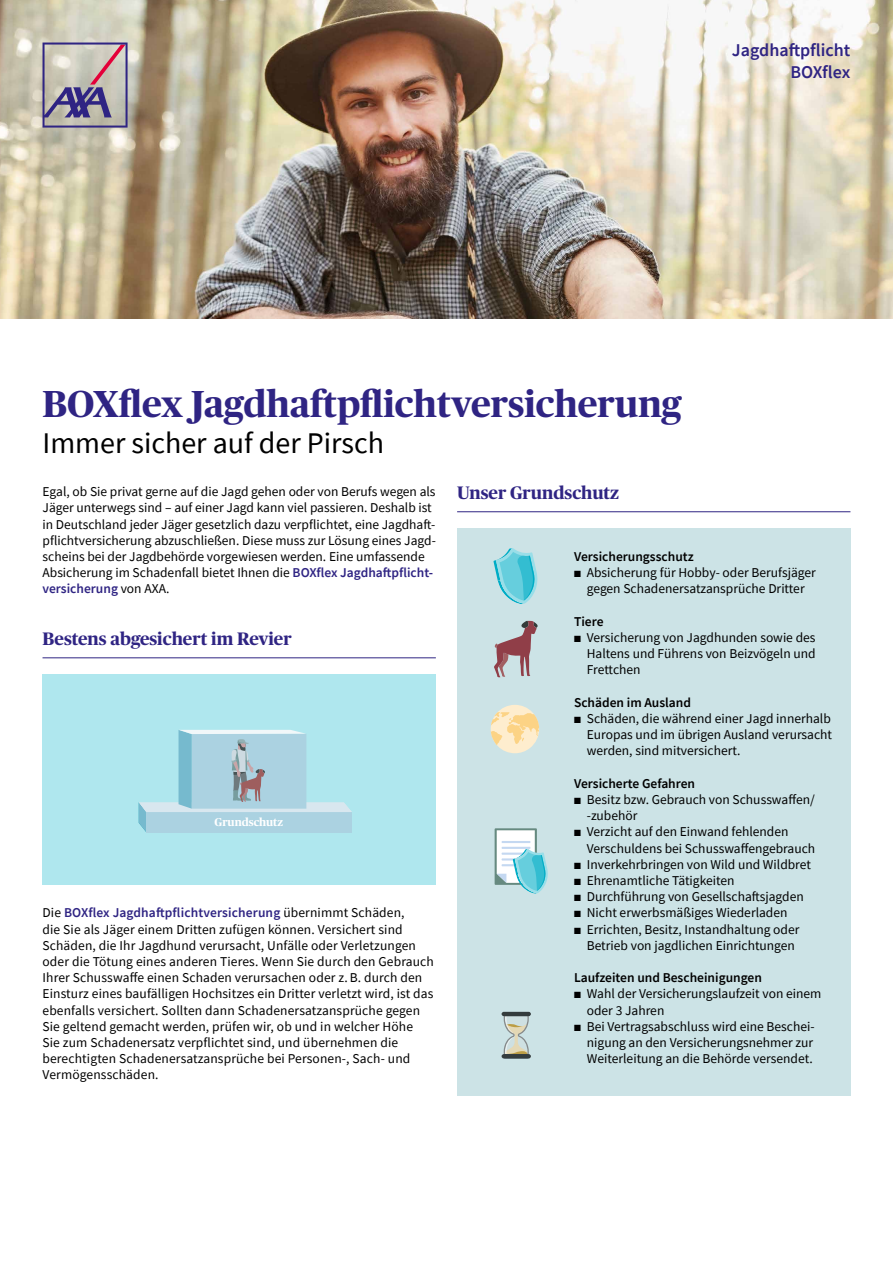
<style>
.page{position:relative;width:893px;height:1263px;background:#fff}
.page>*{position:absolute;margin:0;border:0;box-sizing:border-box;transform-origin:0 0}
.t1{font:700 37.5px "Publico";color:#2f2483}
.t2{font:30px "Source Sans Pro";color:#000}
.t3{font:700 18px "Publico";color:#2f2483}
.t4{font:600 18px/21.6px "Source Sans Pro";color:#2f2483;text-align:right}
.t5{font:13.5px/16.2px "Source Sans Pro";color:#000}
.t6{font:600 13.5px "Source Sans Pro";color:#000}
.t7{font:700 11.4px "Publico";color:#fff}
.s1{font-weight:600;color:#2f2483}
</style>
<div class="page">
<img style="left:0;top:0;width:893px;height:319px">
<svg style="left:43px;top:43px;width:85px;height:85px;background:#a89ea8"></svg>
<hr style="left:43px;top:657px;width:393px;height:1px;background:#2f2483">
<div style="left:43px;top:675px;width:393px;height:210px;background:#afe7ee"></div>
<svg style="left:139px;top:730px;width:213px;height:102px"></svg>
<div style="left:457px;top:529px;width:393px;height:567px;background:#cce3e6"></div>
<svg style="left:494px;top:621px;width:44px;height:57px"></svg>
<svg style="left:493px;top:548px;width:45px;height:56px"></svg>
<svg style="left:491px;top:705px;width:48px;height:48px"></svg>
<svg style="left:504px;top:1016px;width:25px;height:38px"></svg>
<hr style="left:502px;top:1012px;width:29px;height:4px;background:#343c3d;border-radius:2px">
<hr style="left:502px;top:1054px;width:29px;height:4px;background:#343c3d;border-radius:2px">
<svg style="left:495px;top:828px;width:42px;height:57px"></svg>
<svg style="left:497px;top:830px;width:51px;height:64px"></svg>
<hr style="left:457px;top:511px;width:393px;height:1px;background:#2f2483">
<h3 class="t4" style="left:732px;top:39px;width:120px">Jagdhaftpflicht<br>BOXflex</h3>
<h1 class="t1" style="left:43px;top:383px;width:641px">BOXflex Jagdhaftpflichtversicherung</h1>
<h2 class="t2" style="left:43px;top:424px;width:343px">Immer sicher auf der Pirsch</h2>
<p class="t5" style="left:43px;top:483px;width:395px">Egal, ob Sie privat gerne auf die Jagd gehen oder von Berufs wegen als Jäger unterwegs sind – auf einer Jagd kann viel passieren. Deshalb ist in Deutschland jeder Jäger gesetzlich dazu verpflichtet, eine Jagdhaft&shy;pflichtversicherung abzuschließen. Diese muss zur Lösung eines Jagd&shy;scheins bei der Jagdbehörde vorgewiesen werden. Eine umfassende Absicherung im Schadenfall bietet Ihnen die <span class="s1">BOXflex Jagdhaftpflicht&shy;versicherung</span> von AXA.</p>
<h3 class="t3" style="left:457px;top:482px;width:163px">Unser Grundschutz</h3>
<p class="t6" style="left:574px;top:548px;width:121px">Versicherungsschutz</p>
<p class="t5" style="left:574px;top:564px;width:243px;text-align:center">■ Absicherung für Hobby- oder Berufsjäger gegen Schadenersatzansprüche Dritter</p>
<p class="t6" style="left:574px;top:612px;width:31px">Tiere</p>
<p class="t5" style="left:587px;top:629px;width:230px;text-align:justify;text-indent:-13px">■ Versicherung von Jagdhunden sowie des Haltens und Führens von Beizvögeln und Frettchen</p>
<p class="t6" style="left:574px;top:693px;width:119px">Schäden im Ausland</p>
<p class="t5" style="left:587px;top:710px;width:247px;text-align:justify;text-indent:-13px">■ Schäden, die während einer Jagd innerhalb Europas und im übrigen Ausland verursacht werden, sind mitversichert.</p>
<h3 class="t3" style="left:43px;top:628px;width:251px">Bestens abgesichert im Revier</h3>
<p class="t7" style="left:194px;top:816px;width:111px">Tierhalterhaftpflicht</p>
<p class="t7" style="left:215px;top:816px;width:70px">Grundschutz</p>
<p class="t5" style="left:43px;top:905px;width:393px">Die <span class="s1">BOXflex Jagdhaftpflichtversicherung</span> übernimmt Schäden,<br>die Sie als Jäger einem Dritten zufügen können. Versichert sind Schäden, die Ihr Jagdhund verursacht, Unfälle oder Verletzungen oder die Tötung eines anderen Tieres. Wenn Sie durch den Gebrauch Ihrer Schusswaffe einen Schaden verursachen oder z.B. durch den Einsturz eines baufälligen Hochsitzes ein Dritter verletzt wird, ist das ebenfalls versichert. Sollten dann Schadenersatzansprüche gegen Sie geltend gemacht werden, prüfen wir, ob und in welcher Höhe Sie zum Schadenersatz verpflichtet sind, und übernehmen die berechtigten Schadenersatzansprüche bei Personen-, Sach- und Vermögensschäden.</p>
<p class="t6" style="left:574px;top:774px;width:123px">Versicherte Gefahren</p>
<p class="t5" style="left:587px;top:791px;width:229px;text-indent:-13px">■ Besitz bzw. Gebrauch von Schusswaffen/ -zubehör</p>
<p class="t5" style="left:587px;top:824px;width:230px;text-indent:-13px">■ Verzicht auf den Einwand fehlenden<br>Verschuldens bei Schusswaffengebrauch</p>
<p class="t5" style="left:574px;top:856px;width:238px">■ Inverkehrbringen von Wild und Wildbret</p>
<p class="t5" style="left:574px;top:872px;width:162px">■ Ehrenamtliche Tätigkeiten</p>
<p class="t5" style="left:574px;top:888px;width:231px">■ Durchführung von Gesellschaftsjagden</p>
<p class="t5" style="left:574px;top:905px;width:215px">■ Nicht erwerbsmäßiges Wiederladen</p>
<p class="t5" style="left:587px;top:921px;width:214px;text-indent:-13px">■ Errichten, Besitz, Instandhaltung oder<br>Betrieb von jagdlichen Einrichtungen</p>
<p class="t6" style="left:574px;top:969px;width:189px">Laufzeiten und Bescheinigungen</p>
<p class="t5" style="left:587px;top:986px;width:236px;text-indent:-13px">■ Wahl der Versicherungslaufzeit von einem oder 3 Jahren</p>
<p class="t5" style="left:587px;top:1018px;width:229px;text-align:justify;text-indent:-13px">■ Bei Vertragsabschluss wird eine Beschei&shy;nigung an den Versicherungsnehmer zur Weiterleitung an die Behörde versendet.</p>
</div>
